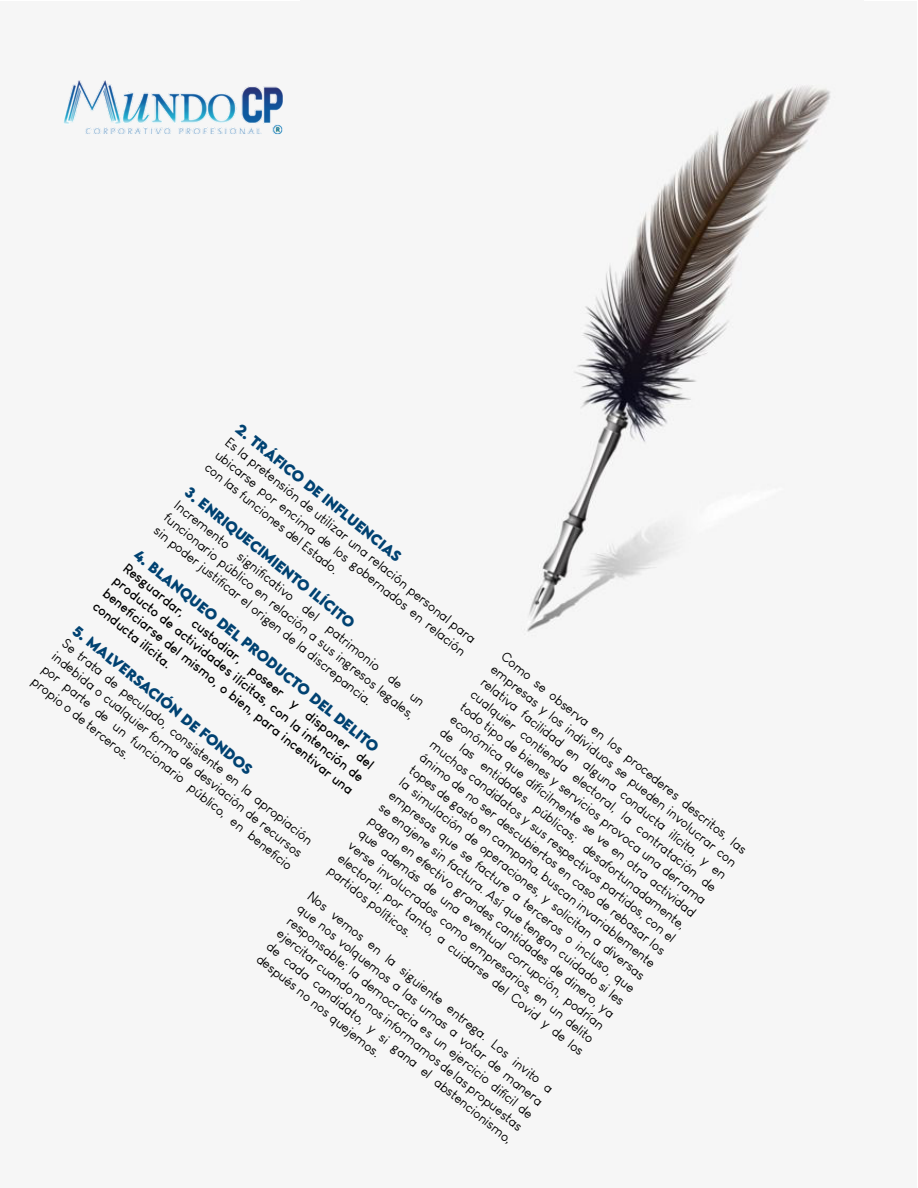
<style>
.page{position:relative;width:918px;height:1188px;background:#fff}
.page>*{position:absolute;margin:0;border:0;box-sizing:border-box;transform-origin:0 0}
.t1{font:13.5px/16.2px "Louis George Cafe";color:#000;text-align:justify}
.t2{font:700 13.5px/16.2px "Louis George Cafe";color:#000;text-align:justify}
.t3{font:700 13.5px "LEMONMILK";color:#004272}
</style>
<div class="page">
<div style="left:1px;top:1px;width:916px;height:1186px;background:#f6f6f6"></div>
<img style="left:527px;top:86px;width:303px;height:546px">
<img style="left:63px;top:80px;width:220px;height:55px">
<p class="t3" style="left:244px;top:420px;width:208px;rotate:39deg">2. Tráfico de influencias</p>
<p class="t1" style="left:232px;top:434px;width:320px;rotate:39deg">Es la pretensión de utilizar una relación personal para ubicarse por encima de los gobernados en relación con las funciones del Estado.</p>
<p class="t3" style="left:193px;top:483px;width:215px;rotate:39deg">3. Enriquecimiento ilícito</p>
<p class="t1" style="left:181px;top:497px;width:320px;rotate:39deg">Incremento significativo del patrimonio de un funcionario público en relación a sus ingresos legales, sin poder justificar el origen de la discrepancia.</p>
<p class="t3" style="left:142px;top:546px;width:312px;rotate:39deg">4. Blanqueo del producto del delito</p>
<p class="t2" style="left:131px;top:560px;width:320px;rotate:39deg">Resguardar, custodiar, poseer y disponer del producto de actividades ilícitas, con la intención de beneficiarse del mismo, o bien, para incentivar una conducta ilícita.</p>
<p class="t3" style="left:80px;top:621px;width:226px;rotate:39deg">5. Malversación de fondos</p>
<p class="t1" style="left:69px;top:635px;width:320px;rotate:39deg">Se trata de peculado, consistente en la apropiación indebida o cualquier forma de desviación de recursos por parte de un funcionario público, en beneficio propio o de terceros.</p>
<p class="t1" style="left:508px;top:648px;width:314px;rotate:39deg">Como se observa en los procederes descritos, las empresas y los individuos se pueden involucrar con relativa facilidad en alguna conducta ilícita, y en cualquier contienda electoral, la contratación de todo tipo de bienes y servicios provoca una derrama económica que difícilmente se ve en otra actividad de las entidades públicas; desafortunadamente, muchos candidatos y sus respectivos partidos, con el ánimo de no ser descubiertos en caso de rebasar los topes de gasto en campaña, buscan invariablemente la simulación de operaciones, y solicitan a diversas empresas que se facture a terceros o incluso, que se enajene sin factura. Así que tengan cuidado si les pagan en efectivo grandes cantidades de dinero, ya que además de una eventual corrupción, podrían verse involucrados como empresarios, en un delito electoral; por tanto, a cuidarse del Covid y de los partidos políticos.</p>
<p class="t1" style="left:314px;top:888px;width:314px;rotate:39deg">Nos vemos en la siguiente entrega. Los invito a que nos volquemos a las urnas a votar de manera responsable; la democracia es un ejercicio difícil de ejercitar cuando no nos informamos de las propuestas de cada candidato, y si gana el abstencionismo, después no nos quejemos.</p>
</div>
